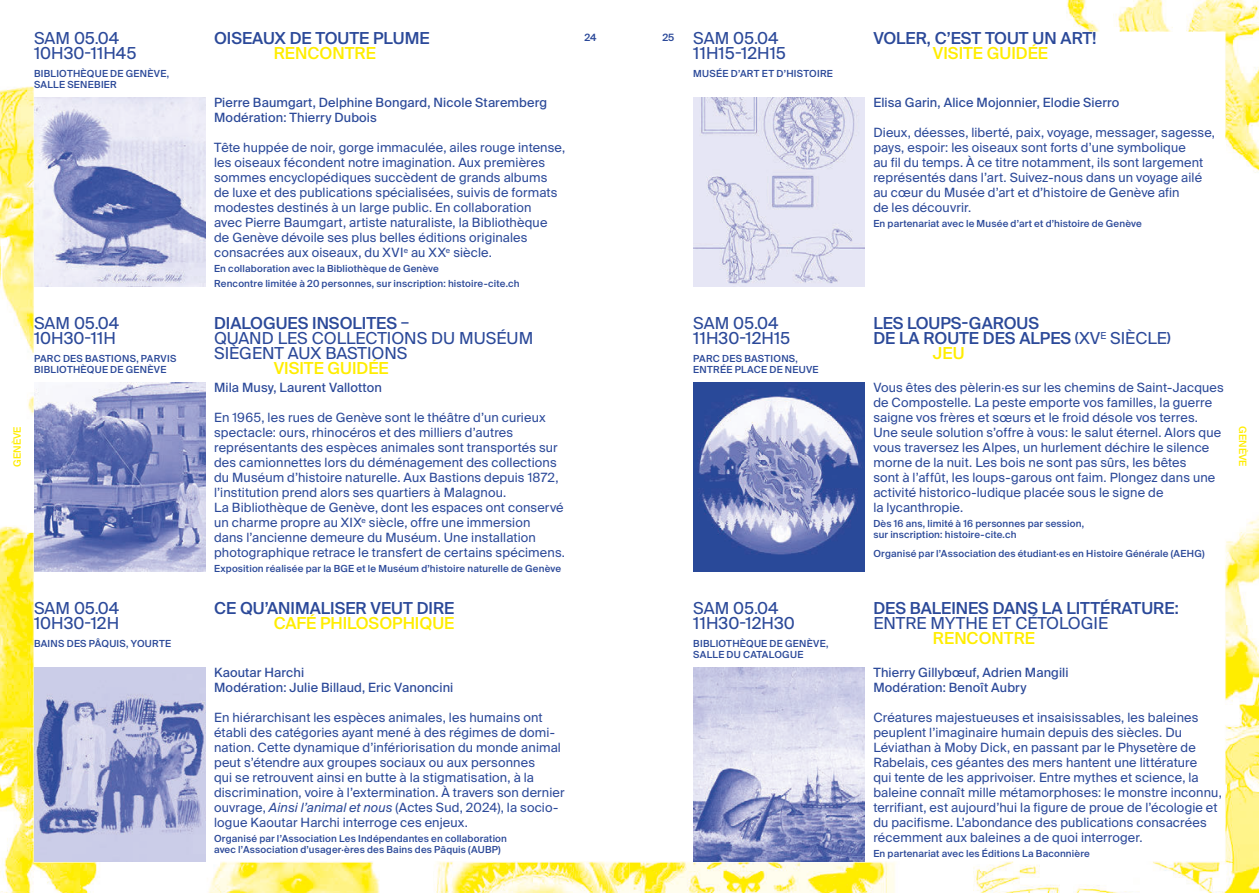
<style>
.page{position:relative;width:1259px;height:893px;background:#fff}
.page>*{position:absolute;margin:0;border:0;box-sizing:border-box;transform-origin:0 0}
._02-date_heure_x3{font:16.5px/15px "Suisse Intl";color:#2b4999}
.t1{font:500 16.5px "Suisse Intl";color:#2b4999}
.t2{font:500 16.5px "Suisse Intl";color:#ffed00}
.t3{font:12.75px/15px "Suisse Intl";letter-spacing:.01em;color:#2b4999}
.t4{font:12.75px/15px "Suisse Intl";letter-spacing:.01em;color:#2b4999}
.t5{font:500 10.05px "Suisse Intl";color:#ffed00}
.t6{font:500 10.05px "Suisse Intl";color:#2b4999}
._03-lieu_et_sous-titres{font:500 9.75px/10.8px "Suisse Intl";letter-spacing:.02em;color:#2b4999}
.s1{font-weight:500}
.s2{font-weight:400}
.s3{font-style:italic}
</style>
<div class="page">
<img style="left:0;top:0;width:1259px;height:893px">
<img style="left:34px;top:98px;width:172px;height:189px">
<img style="left:34px;top:668px;width:172px;height:193px">
<img style="left:34px;top:383px;width:172px;height:189px">
<img style="left:693px;top:98px;width:172px;height:189px">
<img style="left:693px;top:383px;width:172px;height:189px">
<img style="left:693px;top:668px;width:172px;height:193px">
<p class="_02-date_heure_x3" style="left:34px;top:31px;width:87px">SAM 05.04</p>
<p class="_02-date_heure_x3" style="left:34px;top:46px;width:104px">10H30-11H45</p>
<p class="_03-lieu_et_sous-titres" style="left:34px;top:68px;width:137px">BIBLIOTHÈQUE DE GENÈVE,<br>SALLE SENEBIER</p>
<p class="_02-date_heure_x3" style="left:34px;top:316px;width:87px">SAM 05.04</p>
<p class="_02-date_heure_x3" style="left:34px;top:331px;width:83px">10H30-11H</p>
<p class="_03-lieu_et_sous-titres" style="left:34px;top:353px;width:144px">PARC DES BASTIONS, PARVIS<br>BIBLIOTHÈQUE DE GENÈVE</p>
<p class="t1" style="left:214px;top:29px;width:217px">OISEAUX DE TOUTE PLUME</p>
<p class="t2" style="left:274px;top:44px;width:104px">RENCONTRE</p>
<p class="t4" style="left:214px;top:95px;width:334px">Pierre Baumgart, Delphine Bongard, Nicole Staremberg<br>Modération: Thierry Dubois</p>
<p class="t3" style="left:214px;top:140px;width:353px">Tête huppée de noir, gorge immaculée, ailes rouge intense, les oiseaux fécondent notre imagination. Aux premières sommes encyclopédiques succèdent de grands albums de luxe et des publications spécialisées, suivis de formats modestes destinés à un large public. En collaboration<br>avec Pierre Baumgart, artiste naturaliste, la Bibliothèque de Genève dévoile ses plus belles éditions originales consacrées aux oiseaux, du XVI<sup>e</sup> au XX<sup>e</sup> siècle.</p>
<p class="_03-lieu_et_sous-titres" style="left:214px;top:261px;width:307px;line-height:15px">En collaboration avec la Bibliothèque de Genève<br>Rencontre limitée à 20 personnes, sur inscription: histoire-cite.ch</p>
<p class="_02-date_heure_x3" style="left:214px;top:316px;width:321px"><span class="s1">DIALOGUES INSOLITES</span> –<br>QUAND LES COLLECTIONS DU MUSÉUM<br>SIÈGENT AUX BASTIONS</p>
<p class="t2" style="left:274px;top:359px;width:117px">VISITE GUIDÉE</p>
<p class="t6" style="left:584px;top:32px;width:13px">24</p>
<p class="t6" style="left:662px;top:32px;width:13px">25</p>
<p class="_02-date_heure_x3" style="left:693px;top:31px;width:87px">SAM 05.04</p>
<p class="_02-date_heure_x3" style="left:693px;top:46px;width:94px">11H15-12H15</p>
<p class="_03-lieu_et_sous-titres" style="left:693px;top:68px;width:141px">MUSÉE D’ART ET D’HISTOIRE</p>
<p class="_02-date_heure_x3" style="left:693px;top:316px;width:87px">SAM 05.04</p>
<p class="_02-date_heure_x3" style="left:693px;top:331px;width:98px">11H30-12H15</p>
<p class="_03-lieu_et_sous-titres" style="left:693px;top:353px;width:127px">PARC DES BASTIONS,<br>ENTRÉE PLACE DE NEUVE</p>
<p class="t1" style="left:873px;top:29px;width:225px">VOLER, C’EST TOUT UN ART!</p>
<p class="t2" style="left:933px;top:44px;width:117px">VISITE GUIDÉE</p>
<p class="t4" style="left:873px;top:95px;width:247px">Elisa Garin, Alice Mojonnier, Elodie Sierro</p>
<p class="t3" style="left:873px;top:125px;width:343px">Dieux, déesses, liberté, paix, voyage, messager, sagesse, pays, espoir: les oiseaux sont forts d’une symbolique<br>au fil du temps. À ce titre notamment, ils sont largement représentés dans l’art. Suivez-nous dans un voyage ailé au cœur du Musée d’art et d’histoire de Genève afin<br>de les découvrir.</p>
<p class="_03-lieu_et_sous-titres" style="left:873px;top:218px;width:270px">En partenariat avec le Musée d’art et d’histoire de Genève</p>
<p class="t1" style="left:873px;top:314px;width:167px">LES LOUPS-GAROUS</p>
<p class="t1" style="left:873px;top:329px;width:299px">DE LA ROUTE DES ALPES <span class="s2">(XV</span><sup>E</sup> <span class="s2">SIÈCLE)</span></p>
<p class="t2" style="left:933px;top:344px;width:33px">JEU</p>
<p class="t3" style="left:873px;top:380px;width:352px">Vous êtes des pèlerin·es sur les chemins de Saint-Jacques de Compostelle. La peste emporte vos familles, la guerre saigne vos frères et sœurs et le froid désole vos terres.<br>Une seule solution s’offre à vous: le salut éternel. Alors que vous traversez les Alpes, un hurlement déchire le silence morne de la nuit. Les bois ne sont pas sûrs, les bêtes<br>sont à l’affût, les loups-garous ont faim. Plongez dans une activité historico-ludique placée sous le signe de<br>la lycanthropie.</p>
<p class="_03-lieu_et_sous-titres" style="left:873px;top:518px;width:212px">Dès 16 ans, limité à 16 personnes par session, sur inscription: histoire-cite.ch</p>
<p class="_03-lieu_et_sous-titres" style="left:873px;top:548px;width:333px">Organisé par l’Association des étudiant·es en Histoire Générale (AEHG)</p>
<p class="t4" style="left:214px;top:380px;width:169px">Mila Musy, Laurent Vallotton</p>
<p class="t3" style="left:214px;top:410px;width:352px">En 1965, les rues de Genève sont le théâtre d’un curieux spectacle: ours, rhinocéros et des milliers d’autres représentants des espèces animales sont transportés sur des camionnettes lors du déménagement des collections du Muséum d’histoire naturelle. Aux Bastions depuis 1872, l’institution prend alors ses quartiers à Malagnou.<br>La Bibliothèque de Genève, dont les espaces ont conservé un charme propre au XIX<sup>e</sup> siècle, offre une immersion<br>dans l’ancienne demeure du Muséum. Une installation photographique retrace le transfert de certains spécimens.</p>
<p class="_03-lieu_et_sous-titres" style="left:214px;top:563px;width:348px">Exposition réalisée par la BGE et le Muséum d’histoire naturelle de Genève</p>
<p class="t5" style="left:11px;top:467px;width:42px;rotate:-90deg">GENÈVE</p>
<p class="t5" style="left:1248px;top:426px;width:42px;rotate:90deg">GENÈVE</p>
<p class="_02-date_heure_x3" style="left:34px;top:601px;width:87px">SAM 05.04</p>
<p class="_02-date_heure_x3" style="left:34px;top:616px;width:87px">10H30-12H</p>
<p class="_03-lieu_et_sous-titres" style="left:34px;top:638px;width:139px">BAINS DES PÂQUIS, YOURTE</p>
<p class="t1" style="left:214px;top:599px;width:242px">CE QU’ANIMALISER VEUT DIRE</p>
<p class="t2" style="left:274px;top:614px;width:182px">CAFÉ PHILOSOPHIQUE</p>
<p class="t4" style="left:214px;top:665px;width:241px">Kaoutar Harchi<br>Modération: Julie Billaud, Eric Vanoncini</p>
<p class="t3" style="left:214px;top:710px;width:352px">En hiérarchisant les espèces animales, les humains ont établi des catégories ayant mené à des régimes de domi&shy;nation. Cette dynamique d’infériorisation du monde animal peut s’étendre aux groupes sociaux ou aux personnes<br>qui se retrouvent ainsi en butte à la stigmatisation, à la discrimination, voire à l’extermination. À travers son dernier ouvrage, <span class="s3">Ainsi l’animal et nous</span> (Actes Sud, 2024), la socio&shy;logue Kaoutar Harchi interroge ces enjeux.</p>
<p class="_03-lieu_et_sous-titres" style="left:214px;top:833px;width:294px">Organisé par l’Association Les Indépendantes en collaboration avec l’Association d’usager·ères des Bains des Pâquis (AUBP)</p>
<p class="_02-date_heure_x3" style="left:693px;top:601px;width:87px">SAM 05.04</p>
<p class="_02-date_heure_x3" style="left:693px;top:616px;width:103px">11H30-12H30</p>
<p class="_03-lieu_et_sous-titres" style="left:693px;top:638px;width:137px">BIBLIOTHÈQUE DE GENÈVE,<br>SALLE DU CATALOGUE</p>
<p class="t1" style="left:873px;top:599px;width:307px">DES BALEINES DANS LA LITTÉRATURE:</p>
<p class="_02-date_heure_x3" style="left:873px;top:616px;width:236px">ENTRE MYTHE ET CÉTOLOGIE</p>
<p class="t2" style="left:933px;top:629px;width:104px">RENCONTRE</p>
<p class="t4" style="left:873px;top:665px;width:197px">Thierry Gillybœuf, Adrien Mangili<br>Modération: Benoît Aubry</p>
<p class="t3" style="left:873px;top:710px;width:350px">Créatures majestueuses et insaisissables, les baleines peuplent l’imaginaire humain depuis des siècles. Du Léviathan à Moby Dick, en passant par le Physetère de Rabelais, ces géantes des mers hantent une littérature<br>qui tente de les apprivoiser. Entre mythes et science, la baleine connaît mille métamorphoses: le monstre inconnu, terrifiant, est aujourd’hui la figure de proue de l’écologie et du pacifisme. L’abondance des publications consacrées récemment aux baleines a de quoi interroger.</p>
<p class="_03-lieu_et_sous-titres" style="left:873px;top:848px;width:218px">En partenariat avec les Éditions La Baconnière</p>
</div>
